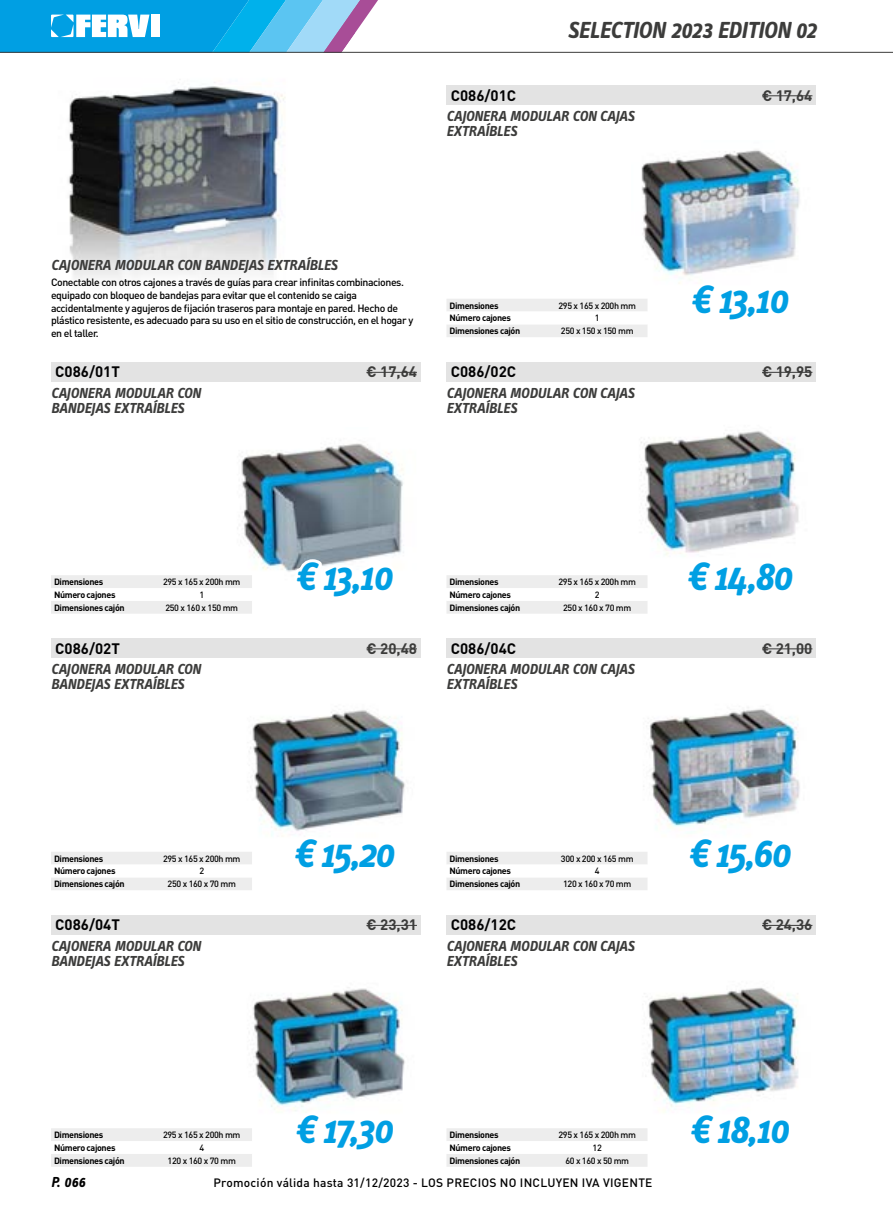
<style>
.page{position:relative;width:893px;height:1221px;background:#fff}
.page>*{position:absolute;margin:0;border:0;box-sizing:border-box;transform-origin:0 0}
.t1{font:italic 700 40.5px "Info Text Pro";color:#009fe3}
.t2{font:italic 700 24px "Info Text Pro";letter-spacing:-.005em;color:#3c3c3b}
.t3{font:italic 700 15px/15px "Info Text Pro";letter-spacing:.01em;color:#3c3c3b}
.t4{font:700 15px "DIN Pro";letter-spacing:.005em;color:#020203}
.t5{font:700 15px "DIN Pro";color:#3c3c3b}
.t6{font:italic 700 15px "Info Text Pro";color:#000}
.t7{font:500 12px "DIN Pro";letter-spacing:.02em;color:#000}
.t8{font:500 10.5px/12.6px "DIN Pro";letter-spacing:-.04em;color:#000}
.t9{font:700 9px "DIN Pro";letter-spacing:-.04em;color:#000}
.t10{font:500 9px "DIN Pro";letter-spacing:-.04em;color:#000}
</style>
<div class="page">
<img style="left:237px;top:443px;width:167px;height:129px">
<img style="left:641px;top:150px;width:159px;height:134px">
<img style="left:641px;top:439px;width:158px;height:116px">
<img style="left:249px;top:719px;width:156px;height:118px">
<img style="left:650px;top:718px;width:150px;height:110px">
<img style="left:252px;top:995px;width:153px;height:112px">
<img style="left:648px;top:995px;width:151px;height:117px">
<div style="left:51px;top:361px;width:370px;height:20px;background:#e3e3e3"></div>
<div style="left:446px;top:85px;width:370px;height:20px;background:#e3e3e3"></div>
<div style="left:446px;top:361px;width:370px;height:20px;background:#e3e3e3"></div>
<div style="left:51px;top:638px;width:370px;height:20px;background:#e3e3e3"></div>
<div style="left:446px;top:638px;width:370px;height:20px;background:#e3e3e3"></div>
<div style="left:51px;top:914px;width:370px;height:20px;background:#e3e3e3"></div>
<div style="left:446px;top:914px;width:370px;height:20px;background:#e3e3e3"></div>
<img style="left:68px;top:82px;width:218px;height:199px">
<svg style="left:447px;top:299px;width:200px;height:38px"></svg>
<svg style="left:51px;top:575px;width:201px;height:38px"></svg>
<svg style="left:447px;top:575px;width:200px;height:38px"></svg>
<svg style="left:51px;top:852px;width:201px;height:38px"></svg>
<svg style="left:447px;top:852px;width:200px;height:38px"></svg>
<svg style="left:51px;top:1128px;width:201px;height:38px"></svg>
<svg style="left:447px;top:1128px;width:200px;height:38px"></svg>
<hr style="left:366px;top:372px;width:51px;height:1px;background:#3c3c3b">
<svg style="left:291px;top:554px;width:108px;height:190px"></svg>
<hr style="left:762px;top:95px;width:50px;height:1px;background:#3c3c3b">
<svg style="left:687px;top:278px;width:107px;height:190px"></svg>
<hr style="left:762px;top:372px;width:50px;height:1px;background:#3c3c3b">
<svg style="left:683px;top:554px;width:115px;height:190px"></svg>
<hr style="left:366px;top:648px;width:51px;height:1px;background:#3c3c3b">
<svg style="left:290px;top:831px;width:110px;height:189px"></svg>
<hr style="left:762px;top:648px;width:50px;height:1px;background:#3c3c3b">
<img style="left:684px;top:914px;width:113px;height:106px">
<hr style="left:366px;top:925px;width:51px;height:1px;background:#3c3c3b">
<hr style="left:762px;top:925px;width:50px;height:1px;background:#3c3c3b">
<svg style="left:686px;top:1107px;width:109px;height:5px"></svg>
<hr style="left:0;top:52px;width:893px;height:1px;background:#3c3c3b">
<svg style="left:0;top:0;width:378px;height:53px;background:#40afe3"></svg>
<div style="left:151px;top:15px;width:8px;height:22px;background:#fff"></div>
<h3 class="t4" style="left:451px;top:85px;width:67px">C086/01C</h3>
<h2 class="t2" style="left:567px;top:15px;width:250px">SELECTION 2023 EDITION 02</h2>
<h3 class="t5" style="left:762px;top:85px;width:52px">€ 17,64</h3>
<h3 class="t3" style="left:447px;top:108px;width:189px">CAJONERA MODULAR CON CAJAS<br>EXTRAÍBLES</h3>
<h3 class="t3" style="left:51px;top:257px;width:288px">CAJONERA MODULAR CON BANDEJAS EXTRAÍBLES</h3>
<p class="t8" style="left:51px;top:276px;width:364px">Conectable con otros cajones a través de guías para crear infinitas combinaciones. equipado con bloqueo de bandejas para evitar que el contenido se caiga accidentalmente y agujeros de fijación traseros para montaje en pared. Hecho de plástico resistente, es adecuado para su uso en el sitio de construcción, en el hogar y en el taller.</p>
<h3 class="t4" style="left:55px;top:362px;width:66px">C086/01T</h3>
<h3 class="t3" style="left:51px;top:385px;width:151px">CAJONERA MODULAR CON<br>BANDEJAS EXTRAÍBLES</h3>
<h3 class="t5" style="left:366px;top:362px;width:52px">€ 17,64</h3>
<p class="t9" style="left:449px;top:299px;width:51px">Dimensiones</p>
<p class="t10" style="left:558px;top:299px;width:79px">295 x 165 x 200h mm</p>
<p class="t9" style="left:449px;top:312px;width:63px">Número cajones</p>
<p class="t10" style="left:595px;top:312px;width:6px">1</p>
<p class="t9" style="left:449px;top:325px;width:72px">Dimensiones cajón</p>
<p class="t10" style="left:561px;top:325px;width:74px">250 x 150 x 150 mm</p>
<h3 class="t4" style="left:451px;top:362px;width:67px">C086/02C</h3>
<h3 class="t3" style="left:447px;top:385px;width:189px">CAJONERA MODULAR CON CAJAS<br>EXTRAÍBLES</h3>
<h1 class="t1" style="left:690px;top:275px;width:99px">€ 13,10</h1>
<h3 class="t5" style="left:762px;top:362px;width:52px">€ 19,95</h3>
<p class="t9" style="left:54px;top:575px;width:51px">Dimensiones</p>
<p class="t10" style="left:163px;top:575px;width:79px">295 x 165 x 200h mm</p>
<p class="t9" style="left:54px;top:588px;width:63px">Número cajones</p>
<p class="t10" style="left:199px;top:588px;width:6px">1</p>
<p class="t9" style="left:54px;top:601px;width:72px">Dimensiones cajón</p>
<p class="t10" style="left:165px;top:601px;width:74px">250 x 160 x 150 mm</p>
<h1 class="t1" style="left:295px;top:552px;width:99px">€ 13,10</h1>
<p class="t9" style="left:449px;top:575px;width:51px">Dimensiones</p>
<p class="t10" style="left:558px;top:575px;width:79px">295 x 165 x 200h mm</p>
<p class="t9" style="left:449px;top:588px;width:63px">Número cajones</p>
<p class="t10" style="left:595px;top:588px;width:6px">2</p>
<p class="t9" style="left:449px;top:601px;width:72px">Dimensiones cajón</p>
<p class="t10" style="left:563px;top:601px;width:70px">250 x 160 x 70 mm</p>
<h3 class="t4" style="left:55px;top:638px;width:66px">C086/02T</h3>
<h3 class="t4" style="left:451px;top:638px;width:67px">C086/04C</h3>
<h3 class="t5" style="left:366px;top:638px;width:52px">€ 20,48</h3>
<h3 class="t3" style="left:51px;top:661px;width:151px">CAJONERA MODULAR CON<br>BANDEJAS EXTRAÍBLES</h3>
<h3 class="t3" style="left:447px;top:661px;width:189px">CAJONERA MODULAR CON CAJAS<br>EXTRAÍBLES</h3>
<h1 class="t1" style="left:686px;top:552px;width:107px">€ 14,80</h1>
<h3 class="t5" style="left:762px;top:638px;width:52px">€ 21,00</h3>
<p class="t9" style="left:54px;top:852px;width:51px">Dimensiones</p>
<p class="t10" style="left:163px;top:852px;width:79px">295 x 165 x 200h mm</p>
<p class="t9" style="left:54px;top:865px;width:63px">Número cajones</p>
<p class="t10" style="left:199px;top:865px;width:6px">2</p>
<p class="t9" style="left:54px;top:877px;width:72px">Dimensiones cajón</p>
<p class="t10" style="left:168px;top:877px;width:70px">250 x 160 x 70 mm</p>
<h1 class="t1" style="left:293px;top:828px;width:102px">€ 15,20</h1>
<p class="t9" style="left:449px;top:852px;width:51px">Dimensiones</p>
<p class="t10" style="left:561px;top:852px;width:74px">300 x 200 x 165 mm</p>
<p class="t9" style="left:449px;top:865px;width:63px">Número cajones</p>
<p class="t10" style="left:595px;top:865px;width:6px">4</p>
<p class="t9" style="left:449px;top:877px;width:72px">Dimensiones cajón</p>
<p class="t10" style="left:563px;top:877px;width:70px">120 x 160 x 70 mm</p>
<h3 class="t4" style="left:55px;top:914px;width:66px">C086/04T</h3>
<h3 class="t4" style="left:451px;top:914px;width:67px">C086/12C</h3>
<h3 class="t5" style="left:366px;top:914px;width:52px">€ 23,31</h3>
<h3 class="t3" style="left:51px;top:938px;width:151px">CAJONERA MODULAR CON<br>BANDEJAS EXTRAÍBLES</h3>
<h3 class="t3" style="left:447px;top:938px;width:189px">CAJONERA MODULAR CON CAJAS<br>EXTRAÍBLES</h3>
<h1 class="t1" style="left:688px;top:828px;width:104px">€ 15,60</h1>
<h3 class="t5" style="left:762px;top:914px;width:52px">€ 24,36</h3>
<p class="t9" style="left:54px;top:1128px;width:51px">Dimensiones</p>
<p class="t10" style="left:163px;top:1128px;width:79px">295 x 165 x 200h mm</p>
<p class="t9" style="left:54px;top:1141px;width:63px">Número cajones</p>
<p class="t10" style="left:199px;top:1141px;width:6px">4</p>
<p class="t9" style="left:54px;top:1154px;width:72px">Dimensiones cajón</p>
<p class="t10" style="left:168px;top:1154px;width:70px">120 x 160 x 70 mm</p>
<h1 class="t1" style="left:294px;top:1104px;width:99px">€ 17,30</h1>
<p class="t9" style="left:449px;top:1128px;width:51px">Dimensiones</p>
<p class="t10" style="left:558px;top:1128px;width:79px">295 x 165 x 200h mm</p>
<p class="t9" style="left:449px;top:1141px;width:63px">Número cajones</p>
<p class="t10" style="left:593px;top:1141px;width:11px">12</p>
<p class="t9" style="left:449px;top:1154px;width:72px">Dimensiones cajón</p>
<p class="t10" style="left:565px;top:1154px;width:65px">60 x 160 x 50 mm</p>
<h3 class="t6" style="left:51px;top:1172px;width:36px">P. 066</h3>
<p class="t7" style="left:213px;top:1174px;width:441px">Promoción válida hasta 31/12/2023 - LOS PRECIOS NO INCLUYEN IVA VIGENTE</p>
<h1 class="t1" style="left:689px;top:1104px;width:101px">€ 18,10</h1>
</div>
